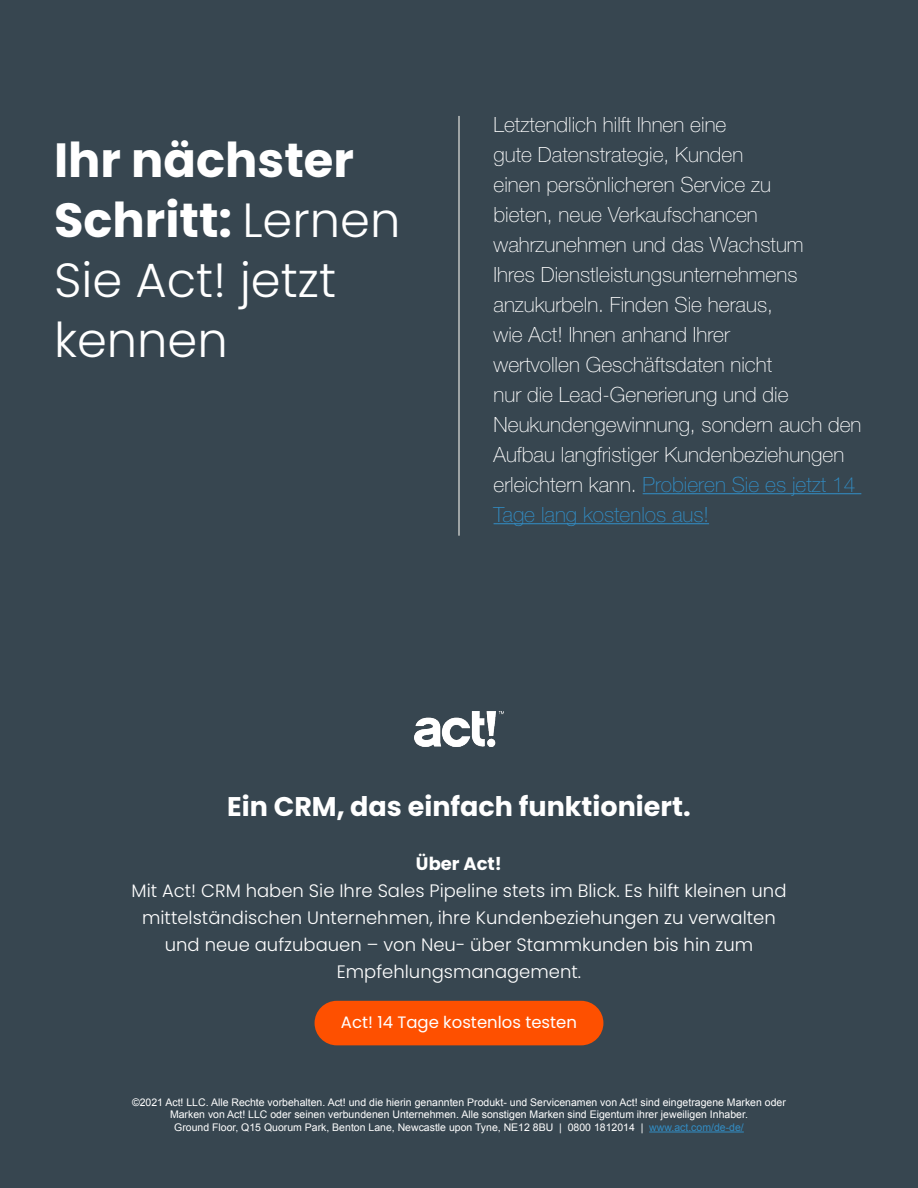
<style>
.page{position:relative;width:918px;height:1188px;background:#374650}
.page>*{position:absolute;margin:0;border:0;box-sizing:border-box;transform-origin:0 0}
.t1{font:300 48px/60px "Poppins";color:#fff}
.t2{font:700 27px "Poppins";color:#fff}
.t3{font:100 21px/30px "Helvetica Neue LT Std";color:#fff}
.t4{font:300 18px/27px "Poppins";color:#fff;text-align:center}
.t5{font:700 18px "Poppins";color:#fff}
.t6{font:16.5px "Poppins";color:#fff}
.t7{font:10.5px/12.6px "Arial";color:#fff;text-align:center}
.s1{font-weight:700}
.s2{color:#328cc3}
</style>
<div class="page">
<hr style="left:649px;top:1132px;width:95px;height:1px;background:#328cc3">
<div style="left:315px;top:1001px;width:288px;height:44px;background:#fe5000;border-radius:22px"></div>
<img style="left:414px;top:712px;width:90px;height:35px">
<hr style="left:458px;top:116px;width:2px;height:420px;background:#c1c4c1">
<hr style="left:643px;top:493px;width:218px;height:1px;background:#328cc3">
<hr style="left:494px;top:523px;width:215px;height:1px;background:#328cc3">
<p class="t1" style="left:54px;top:131px;width:348px"><span class="s1">Ihr nächster<br>Schritt:</span> Lernen<br>Sie Act! jetzt kennen</p>
<p class="t3" style="left:494px;top:109px;width:370px">Letztendlich hilft Ihnen eine<br>gute Datenstrategie, Kunden<br>einen persönlicheren Service zu<br>bieten, neue Verkaufschancen wahrzunehmen und das Wachstum<br>Ihres Dienstleistungsunternehmens anzukurbeln. Finden Sie heraus,<br>wie Act! Ihnen anhand Ihrer<br>wertvollen Geschäftsdaten nicht<br>nur die Lead-Generierung und die Neukundengewinnung, sondern auch den Aufbau langfristiger Kundenbeziehungen erleichtern kann. <span class="s2">Probieren Sie es jetzt 14<br>Tage lang kostenlos aus!</span></p>
<p class="t2" style="left:227px;top:791px;width:465px">Ein CRM, das einfach funktioniert.</p>
<p class="t5" style="left:416px;top:853px;width:88px">Über Act!</p>
<p class="t4" style="left:132px;top:877px;width:656px">Mit Act! CRM haben Sie Ihre Sales Pipeline stets im Blick. Es hilft kleinen und mittelständischen Unternehmen, ihre Kundenbeziehungen zu verwalten und neue aufzubauen – von Neu- über Stammkunden bis hin zum Empfehlungsmanagement.</p>
<p class="t6" style="left:341px;top:1013px;width:238px">Act! 14 Tage kostenlos testen</p>
<p class="t7" style="left:132px;top:1096px;width:655px">©2021 Act! LLC. Alle Rechte vorbehalten. Act! und die hierin genannten Produkt- und Servicenamen von Act! sind eingetragene Marken oder<br>Marken von Act! LLC oder seinen verbundenen Unternehmen. Alle sonstigen Marken sind Eigentum ihrer jeweiligen Inhaber.</p>
<p class="t7" style="left:174px;top:1121px;width:571px">Ground Floor, Q15 Quorum Park, Benton Lane, Newcastle upon Tyne, NE12 8BU | 0800 1812014 | <span class="s2">www.act.com/de-de/</span></p>
</div>
